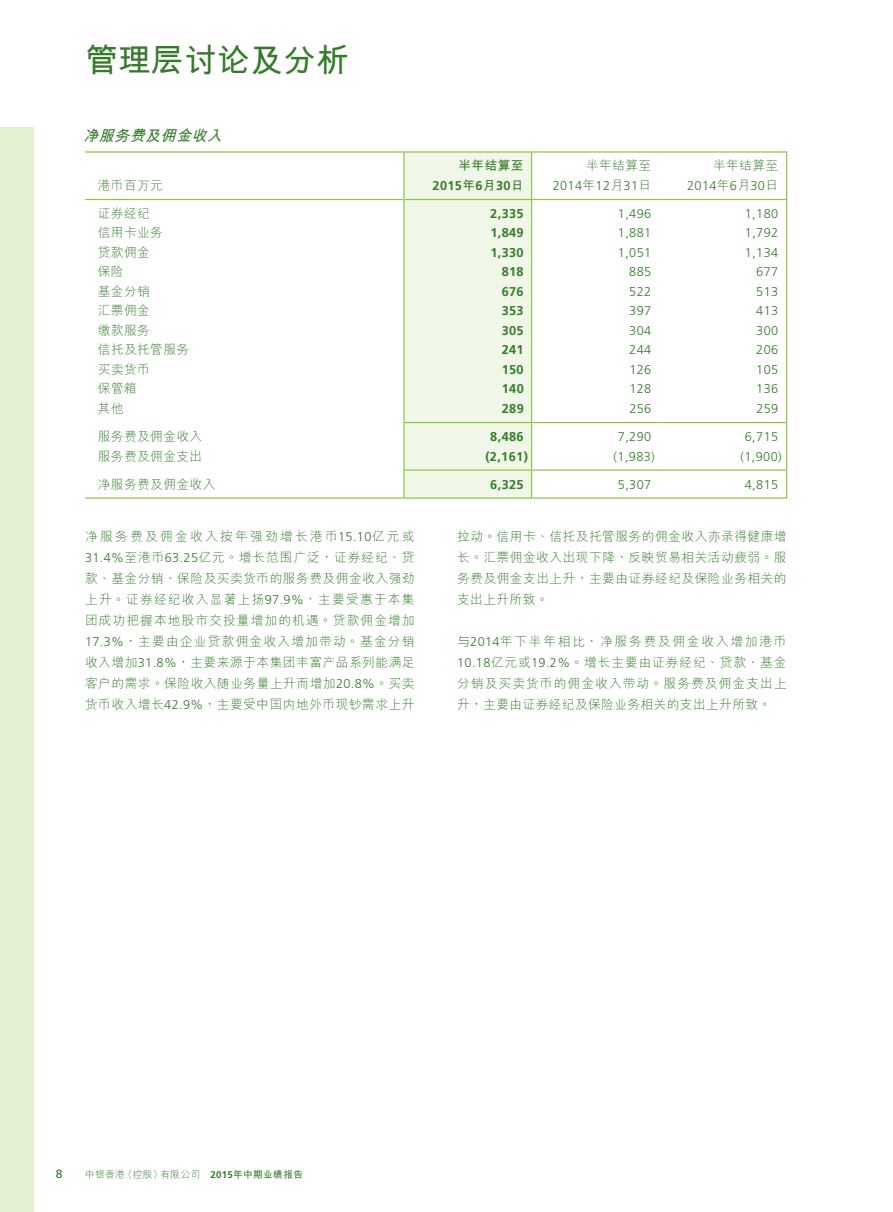
<style>
.page{position:relative;width:893px;height:1212px;background:#fff}
.page>*{position:absolute;margin:0;border:0;box-sizing:border-box;transform-origin:0 0}
.t1{font:700 33px "M Hei HKS";color:#357b2b}
.t2{font:italic 700 15px "M Hei HKS";color:#357b2b}
.t3{font:300 12.75px/21px "M Hei HKS";letter-spacing:.035em;color:#357b2b;text-align:justify}
.t4{font:300 12.75px "Frutiger LT Std";letter-spacing:.03em;color:#357b2b}
.t5{font:700 12.75px "Frutiger LT Std";letter-spacing:.03em;color:#357b2b}
.t6{font:700 12.75px "M Hei HKS";letter-spacing:.03em;color:#357b2b}
.t7{font:12px "Frutiger LT Std";color:#357b2b}
.t8{font:300 9.75px "M Hei HKS";letter-spacing:.03em;color:#357b2b}
.s1{font-family:"M Hei HKS"}
.s2{font-family:"Frutiger LT Std"}
.s3{font-family:"Frutiger LT Std";font-weight:700}
.s4{font-weight:700}
</style>
<div class="page">
<div style="left:0;top:128px;width:34px;height:1084px;background:#e4f0d4"></div>
<div style="left:405px;top:153px;width:126px;height:344px;background:#f1f7e8"></div>
<hr style="left:85px;top:151px;width:319px;height:2px;background:#8bc63e">
<hr style="left:404px;top:151px;width:127px;height:2px;background:#8bc63e">
<hr style="left:531px;top:151px;width:128px;height:2px;background:#8bc63e">
<hr style="left:659px;top:151px;width:128px;height:2px;background:#8bc63e">
<hr style="left:786px;top:153px;width:1px;height:39px;background:#8bc63e">
<hr style="left:403px;top:153px;width:2px;height:39px;background:#8bc63e">
<hr style="left:403px;top:200px;width:2px;height:20px;background:#8bc63e">
<svg style="left:403px;top:220px;width:2px;height:19px"></svg>
<hr style="left:403px;top:239px;width:2px;height:20px;background:#8bc63e">
<svg style="left:403px;top:259px;width:2px;height:19px"></svg>
<hr style="left:403px;top:278px;width:2px;height:20px;background:#8bc63e">
<svg style="left:403px;top:298px;width:2px;height:19px"></svg>
<hr style="left:403px;top:317px;width:2px;height:20px;background:#8bc63e">
<svg style="left:403px;top:337px;width:2px;height:19px"></svg>
<hr style="left:403px;top:356px;width:2px;height:20px;background:#8bc63e">
<svg style="left:403px;top:376px;width:2px;height:19px"></svg>
<hr style="left:403px;top:395px;width:2px;height:20px;background:#8bc63e">
<hr style="left:403px;top:423px;width:2px;height:20px;background:#8bc63e">
<hr style="left:531px;top:153px;width:1px;height:39px;background:#8bc63e">
<svg style="left:403px;top:192px;width:2px;height:8px"></svg>
<svg style="left:403px;top:443px;width:2px;height:56px"></svg>
<svg style="left:403px;top:415px;width:2px;height:8px"></svg>
<svg style="left:531px;top:192px;width:1px;height:307px"></svg>
<svg style="left:786px;top:192px;width:1px;height:307px"></svg>
<hr style="left:85px;top:199px;width:318px;height:1px;background:#8bc63e">
<hr style="left:405px;top:199px;width:126px;height:1px;background:#8bc63e">
<hr style="left:532px;top:199px;width:127px;height:1px;background:#8bc63e">
<hr style="left:659px;top:199px;width:127px;height:1px;background:#8bc63e">
<hr style="left:405px;top:422px;width:126px;height:1px;background:#8bc63e">
<hr style="left:532px;top:422px;width:127px;height:1px;background:#8bc63e">
<hr style="left:659px;top:422px;width:127px;height:1px;background:#8bc63e">
<hr style="left:405px;top:469px;width:126px;height:2px;background:#8bc63e">
<hr style="left:532px;top:469px;width:127px;height:2px;background:#8bc63e">
<hr style="left:659px;top:469px;width:127px;height:2px;background:#8bc63e">
<hr style="left:85px;top:497px;width:318px;height:2px;background:#8bc63e">
<hr style="left:405px;top:497px;width:126px;height:2px;background:#8bc63e">
<hr style="left:532px;top:497px;width:127px;height:2px;background:#8bc63e">
<hr style="left:659px;top:497px;width:127px;height:2px;background:#8bc63e">
<h1 class="t1" style="left:85px;top:36px;width:265px">管理層討論及分析</h1>
<p class="t2" style="left:83px;top:125px;width:145px">淨服務費及佣金收入</p>
<p class="t3" style="left:98px;top:174px;width:67px">港幣百萬元</p>
<p class="t6" style="left:458px;top:157px;width:67px">半年結算至</p>
<p class="t5" style="left:433px;top:178px;width:93px">2015<span class="s1">年</span>6<span class="s1">月</span>30<span class="s1">日</span></p>
<p class="t3" style="left:586px;top:155px;width:67px">半年結算至</p>
<p class="t4" style="left:553px;top:178px;width:100px">2014<span class="s1">年</span>12<span class="s1">月</span>31<span class="s1">日</span></p>
<p class="t3" style="left:713px;top:155px;width:67px">半年結算至</p>
<p class="t4" style="left:687px;top:178px;width:93px">2014<span class="s1">年</span>6<span class="s1">月</span>30<span class="s1">日</span></p>
<p class="t3" style="left:98px;top:202px;width:54px">證券經紀</p>
<p class="t5" style="left:490px;top:206px;width:35px">2,335</p>
<p class="t4" style="left:618px;top:206px;width:35px">1,496</p>
<p class="t4" style="left:745px;top:206px;width:35px">1,180</p>
<p class="t3" style="left:98px;top:222px;width:67px">信用卡業務</p>
<p class="t5" style="left:490px;top:226px;width:35px">1,849</p>
<p class="t4" style="left:618px;top:226px;width:35px">1,881</p>
<p class="t4" style="left:745px;top:226px;width:35px">1,792</p>
<p class="t3" style="left:98px;top:241px;width:54px">貸款佣金</p>
<p class="t5" style="left:490px;top:245px;width:35px">1,330</p>
<p class="t4" style="left:618px;top:245px;width:35px">1,051</p>
<p class="t4" style="left:745px;top:245px;width:35px">1,134</p>
<p class="t3" style="left:98px;top:261px;width:27px">保險</p>
<p class="t5" style="left:502px;top:265px;width:23px">818</p>
<p class="t4" style="left:629px;top:265px;width:23px">885</p>
<p class="t4" style="left:756px;top:265px;width:23px">677</p>
<p class="t3" style="left:98px;top:280px;width:54px">基金分銷</p>
<p class="t5" style="left:502px;top:284px;width:23px">676</p>
<p class="t4" style="left:629px;top:284px;width:23px">522</p>
<p class="t4" style="left:756px;top:284px;width:23px">513</p>
<p class="t3" style="left:98px;top:300px;width:54px">匯票佣金</p>
<p class="t5" style="left:502px;top:304px;width:23px">353</p>
<p class="t4" style="left:629px;top:304px;width:23px">397</p>
<p class="t4" style="left:756px;top:304px;width:23px">413</p>
<p class="t3" style="left:98px;top:319px;width:54px">繳款服務</p>
<p class="t5" style="left:502px;top:323px;width:23px">305</p>
<p class="t4" style="left:629px;top:323px;width:23px">304</p>
<p class="t4" style="left:756px;top:323px;width:23px">300</p>
<p class="t3" style="left:98px;top:339px;width:93px">信託及託管服務</p>
<p class="t5" style="left:502px;top:343px;width:23px">241</p>
<p class="t4" style="left:629px;top:343px;width:23px">244</p>
<p class="t4" style="left:756px;top:343px;width:23px">206</p>
<p class="t3" style="left:98px;top:358px;width:54px">買賣貨幣</p>
<p class="t5" style="left:502px;top:362px;width:23px">150</p>
<p class="t4" style="left:629px;top:362px;width:23px">126</p>
<p class="t4" style="left:756px;top:362px;width:23px">105</p>
<p class="t3" style="left:98px;top:378px;width:40px">保管箱</p>
<p class="t5" style="left:502px;top:381px;width:23px">140</p>
<p class="t4" style="left:629px;top:382px;width:23px">128</p>
<p class="t4" style="left:756px;top:382px;width:23px">136</p>
<p class="t3" style="left:98px;top:397px;width:27px">其他</p>
<p class="t5" style="left:502px;top:401px;width:23px">289</p>
<p class="t4" style="left:629px;top:401px;width:23px">256</p>
<p class="t4" style="left:756px;top:401px;width:23px">259</p>
<p class="t3" style="left:98px;top:425px;width:106px">服務費及佣金收入</p>
<p class="t5" style="left:490px;top:429px;width:35px">8,486</p>
<p class="t4" style="left:618px;top:429px;width:35px">7,290</p>
<p class="t4" style="left:745px;top:429px;width:35px">6,715</p>
<p class="t3" style="left:98px;top:445px;width:106px">服務費及佣金支出</p>
<p class="t5" style="left:485px;top:449px;width:44px">(2,161)</p>
<p class="t4" style="left:614px;top:449px;width:43px">(1,983)</p>
<p class="t4" style="left:741px;top:449px;width:43px">(1,900)</p>
<p class="t3" style="left:98px;top:473px;width:119px">淨服務費及佣金收入</p>
<p class="t5" style="left:490px;top:477px;width:35px">6,325</p>
<p class="t4" style="left:618px;top:477px;width:35px">5,307</p>
<p class="t4" style="left:745px;top:477px;width:35px">4,815</p>
<p class="t3" style="left:85px;top:525px;width:331px">淨服務費及佣金收入按年強勁增長港幣<span class="s2">15.10</span>億元或<span class="s2">31.4%</span>至港幣<span class="s2">63.25</span>億元。增長範圍廣泛，證券經紀、貸款、基金分銷、保險及買賣貨幣的服務費及佣金收入強勁上升。證券經紀收入顯著上揚<span class="s2">97.9%</span>，主要受惠於本集團成功把握本地股市交投量增加的機遇。貸款佣金增加<span class="s2">17.3%</span>，主要由企業貸款佣金收入增加帶動。基金分銷收入增加<span class="s2">31.8%</span>，主要來源於本集團豐富產品系列能滿足客戶的需求。保險收入隨業務量上升而增加<span class="s2">20.8%</span>。買賣貨幣收入增長<span class="s2">42.9%</span>，主要受中國內地外幣現鈔需求上升</p>
<p class="t3" style="left:457px;top:525px;width:331px">拉動。信用卡、信託及託管服務的佣金收入亦錄得健康增長。匯票佣金收入出現下降，反映貿易相關活動疲弱。服務費及佣金支出上升，主要由證券經紀及保險業務相關的支出上升所致。</p>
<p class="t3" style="left:457px;top:630px;width:331px">與<span class="s2">2014</span>年下半年相比，淨服務費及佣金收入增加港幣<span class="s2">10.18</span>億元或<span class="s2">19.2%</span>。增長主要由證券經紀、貸款、基金分銷及買賣貨幣的佣金收入帶動。服務費及佣金支出上升，主要由證券經紀及保險業務相關的支出上升所致。</p>
<p class="t7" style="left:56px;top:1167px;width:8px">8</p>
<p class="t8" style="left:85px;top:1168px;width:220px">中銀香港（控股）有限公司 <span class="s3">2015</span><span class="s4">年中期業績報告</span></p>
</div>
